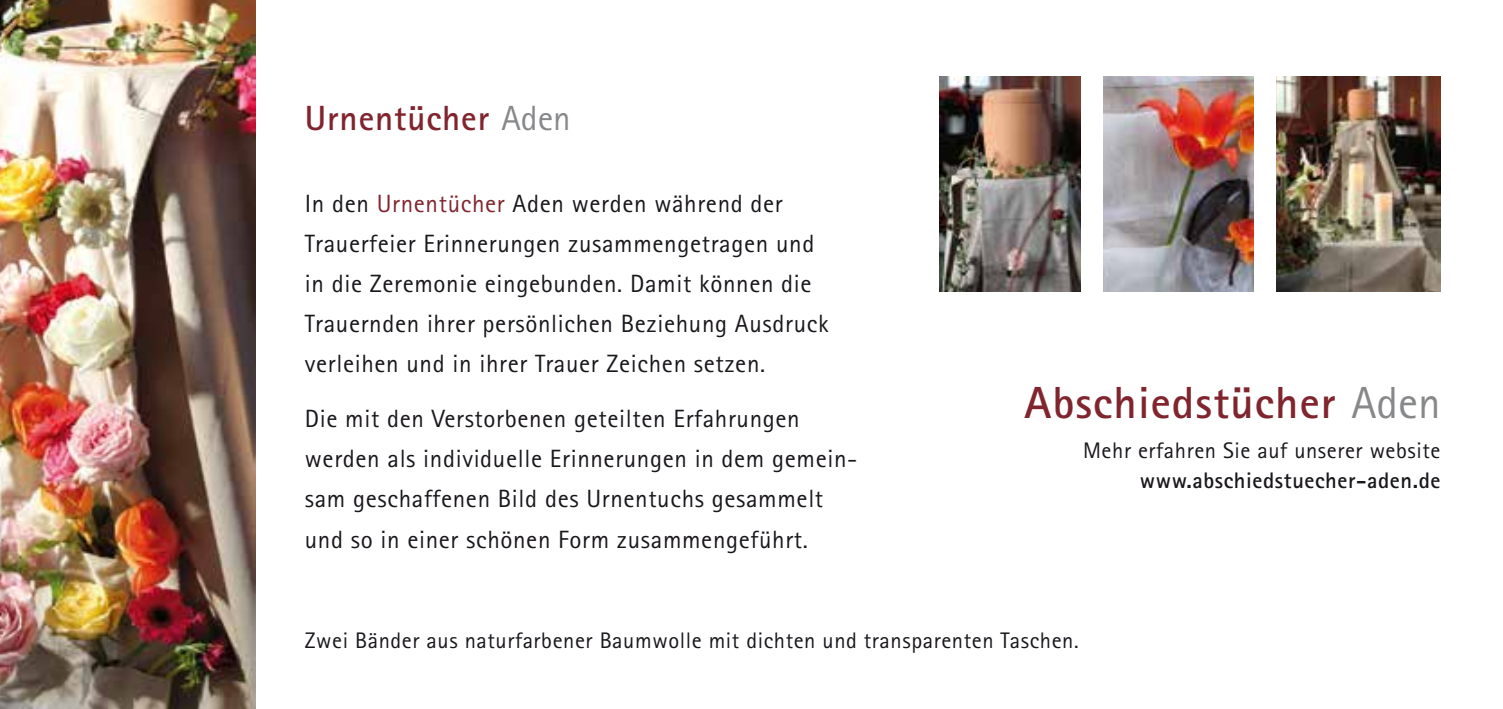
<style>
.page{position:relative;width:1503px;height:709px;background:#fff}
.page>*{position:absolute;margin:0;border:0;box-sizing:border-box;transform-origin:0 0}
.t1{font:700 45px "Rotis Sans Serif";letter-spacing:.025em;color:#80252e}
.t2{font:700 35px "Rotis Sans Serif";letter-spacing:.025em;color:#80252e}
.t3{font:25px/40px "Rotis Sans Serif";letter-spacing:.025em;color:#1a171c}
.t4{font:22.5px/30px "Rotis Sans Serif";letter-spacing:.025em;color:#1a171c;text-align:right}
.s1{font-weight:400;color:#87888a}
.s2{color:#80252e}
.s3{font-weight:700}
</style>
<div class="page">
<img style="left:1276px;top:76px;width:163px;height:216px">
<img style="left:939px;top:76px;width:142px;height:216px">
<img style="left:0;top:0;width:255px;height:709px">
<img style="left:1103px;top:76px;width:151px;height:216px">
<p class="t2" style="left:305px;top:96px;width:267px">Urnentücher <span class="s1">Aden</span></p>
<p class="t3" style="left:305px;top:184px;width:525px">In den <span class="s2">Urnentücher</span> Aden werden während der Trauerfeier Erinnerungen zusammengetragen und in die Zeremonie eingebunden. Damit können die Trauernden ihrer persönlichen Beziehung Ausdruck verleihen und in ihrer Trauer Zeichen setzen.</p>
<p class="t3" style="left:305px;top:399px;width:554px">Die mit den Verstorbenen geteilten Erfahrungen werden als individuelle Erinnerungen in dem gemein&shy;sam geschaffenen Bild des Urnentuchs gesammelt und so in einer schönen Form zusammengeführt.</p>
<p class="t1" style="left:1024px;top:374px;width:418px">Abschiedstücher <span class="s1">Aden</span></p>
<p class="t4" style="left:1083px;top:435px;width:359px">Mehr erfahren Sie auf unserer website <span class="s3">www.abschiedstuecher-aden.de</span></p>
<p class="t4" style="left:305px;top:625px;width:775px">Zwei Bänder aus naturfarbener Baumwolle mit dichten und transparenten Taschen.</p>
</div>
